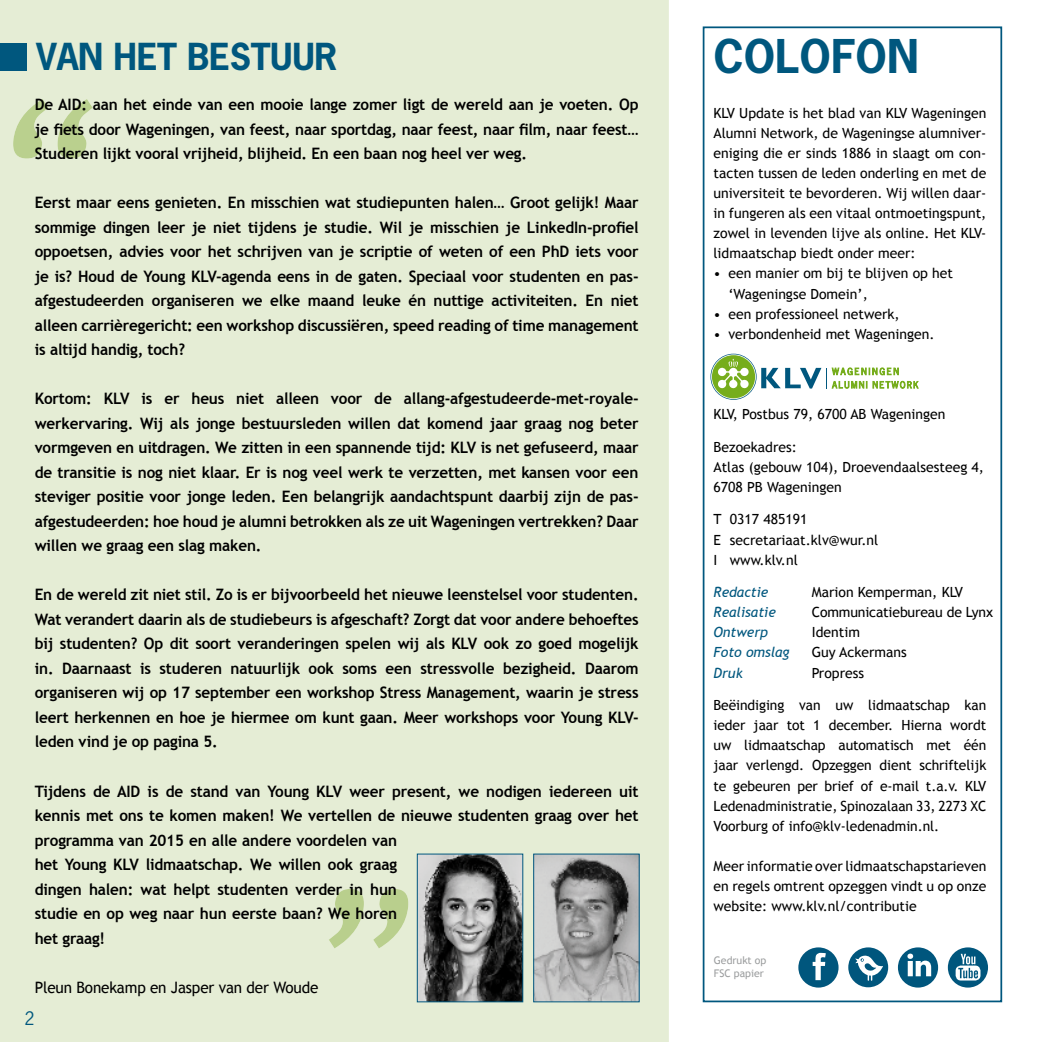
<style>
.page{position:relative;width:1042px;height:1042px;background:#fff}
.page>*{position:absolute;margin:0;border:0;box-sizing:border-box;transform-origin:0 0}
.t1{font:700 43.75px "News Gothic Std";color:#00577e}
.t2{font:700 35px "News Gothic Std";letter-spacing:-.01em;color:#00577e}
.t3{font:17.5px "News Gothic Std";color:#00577e}
.t4{font:700 15.75px/24.5px "Trebuchet MS";letter-spacing:-.01em;color:#000;text-align:justify}
.t5{font:15.75px "Trebuchet MS";letter-spacing:-.01em;color:#000}
.t6{font:14px/20.1px "Trebuchet MS";color:#000;text-align:justify}
.t7{font:italic 14px "Trebuchet MS";color:#00577e}
.t8{font:10.5px/12.6px "Trebuchet MS";color:#9c9e9f}
</style>
<div class="page">
<div style="left:0;top:0;width:669px;height:1042px;background:#e5edd5"></div>
<svg style="left:329px;top:889px;width:79px;height:59px;background:#cfdeb1"></svg>
<svg style="left:13px;top:99px;width:80px;height:59px;background:#d0dfb2"></svg>
<div style="left:0;top:43px;width:26px;height:27px;background:#00577e"></div>
<div style="left:703px;top:26px;width:299px;height:976px;border:2px solid #00577e"></div>
<svg style="left:710px;top:354px;width:208px;height:46px"></svg>
<div style="left:848px;top:947px;width:40px;height:40px;background:#00567d;border-radius:50%"></div>
<svg style="left:851px;top:954px;width:32px;height:26px"></svg>
<div style="left:948px;top:947px;width:40px;height:40px;background:#00567d;border-radius:50%"></div>
<svg style="left:955px;top:965px;width:25px;height:15px"></svg>
<svg style="left:958px;top:954px;width:20px;height:24px"></svg>
<div style="left:898px;top:947px;width:40px;height:40px;background:#00567d;border-radius:50%"></div>
<svg style="left:907px;top:953px;width:24px;height:23px"></svg>
<div style="left:798px;top:947px;width:40px;height:40px;background:#00567d;border-radius:50%"></div>
<svg style="left:812px;top:953px;width:14px;height:27px"></svg>
<img style="left:535px;top:855px;width:102px;height:145px">
<div style="left:533px;top:853px;width:106px;height:149px;border:1px solid #00577e"></div>
<img style="left:419px;top:855px;width:102px;height:145px">
<div style="left:417px;top:853px;width:106px;height:149px;border:1px solid #00577e"></div>
<h2 class="t2" style="left:36px;top:34px;width:303px">VAN HET BESTUUR</h2>
<h1 class="t1" style="left:713px;top:27px;width:207px">COLOFON</h1>
<p class="t6" style="left:713px;top:103px;width:274px">KLV Update is het blad van KLV Wageningen Alumni Network, de Wageningse alumniver&shy;eniging die er sinds 1886 in slaagt om con&shy;tacten tussen de leden onderling en met de universiteit te bevorderen. Wij willen daar&shy;in fungeren als een vitaal ontmoetingspunt, zowel in levenden lijve als online. Het KLV&shy;lidmaatschap biedt onder meer:</p>
<p class="t6" style="left:728px;top:264px;width:226px;text-indent:-15px">• een manier om bij te blijven op het ‘Wageningse Domein’,</p>
<p class="t6" style="left:713px;top:304px;width:188px">• een professioneel netwerk,</p>
<p class="t6" style="left:713px;top:324px;width:223px">• verbondenheid met Wageningen.</p>
<p class="t4" style="left:35px;top:92px;width:605px">De AID: aan het einde van een mooie lange zomer ligt de wereld aan je voeten. Op je fiets door Wageningen, van feest, naar sportdag, naar feest, naar film, naar feest… Studeren lijkt vooral vrijheid, blijheid. En een baan nog heel ver weg.</p>
<p class="t4" style="left:35px;top:190px;width:605px">Eerst maar eens genieten. En misschien wat studiepunten halen… Groot gelijk! Maar sommige dingen leer je niet tijdens je studie. Wil je misschien je LinkedIn-profiel oppoetsen, advies voor het schrijven van je scriptie of weten of een PhD iets voor je is? Houd de Young KLV-agenda eens in de gaten. Speciaal voor studenten en pas&shy;afgestudeerden organiseren we elke maand leuke én nuttige activiteiten. En niet alleen carrièregericht: een workshop discussiëren, speed reading of time management is altijd handig, toch?</p>
<p class="t4" style="left:35px;top:386px;width:605px">Kortom: KLV is er heus niet alleen voor de allang-afgestudeerde-met-royale&shy;werkervaring. Wij als jonge bestuursleden willen dat komend jaar graag nog beter vormgeven en uitdragen. We zitten in een spannende tijd: KLV is net gefuseerd, maar de transitie is nog niet klaar. Er is nog veel werk te verzetten, met kansen voor een steviger positie voor jonge leden. Een belangrijk aandachtspunt daarbij zijn de pas&shy;afgestudeerden: hoe houd je alumni betrokken als ze uit Wageningen vertrekken? Daar willen we graag een slag maken.</p>
<p class="t4" style="left:35px;top:582px;width:605px">En de wereld zit niet stil. Zo is er bijvoorbeeld het nieuwe leenstelsel voor studenten.<br>Wat verandert daarin als de studiebeurs is afgeschaft? Zorgt dat voor andere behoeftes bij studenten? Op dit soort veranderingen spelen wij als KLV ook zo goed mogelijk in. Daarnaast is studeren natuurlijk ook soms een stressvolle bezigheid. Daarom organiseren wij op 17 september een workshop Stress Management, waarin je stress leert herkennen en hoe je hiermee om kunt gaan. Meer workshops voor Young KLV&shy;leden vind je op pagina 5.</p>
<p class="t4" style="left:35px;top:778px;width:605px;text-align:left">Tijdens de AID is de stand van Young KLV weer present, we nodigen iedereen uit kennis met ons te komen maken! We vertellen de nieuwe studenten graag over het programma van 2015 en alle andere voordelen van<br>het Young KLV lidmaatschap. We willen ook graag<br>dingen halen: wat helpt studenten verder in hun<br>studie en op weg naar hun eerste baan? We horen<br>het graag!</p>
<p class="t5" style="left:35px;top:977px;width:285px">Pleun Bonekamp en Jasper van der Woude</p>
<p class="t6" style="left:713px;top:404px;width:233px">KLV, Postbus 79, 6700 AB Wageningen</p>
<p class="t6" style="left:713px;top:437px;width:272px;text-align:left">Bezoekadres:<br>Atlas (gebouw 104), Droevendaalsesteeg 4,<br>6708 PB Wageningen</p>
<p class="t6" style="left:713px;top:509px;width:166px;text-align:left">T 0317 485191<br>E secretariaat.klv@wur.nl<br>I www.klv.nl</p>
<p class="t7" style="left:713px;top:584px;width:56px">Redactie</p>
<p class="t6" style="left:812px;top:582px;width:153px">Marion Kemperman, KLV</p>
<p class="t7" style="left:713px;top:604px;width:64px">Realisatie</p>
<p class="t6" style="left:812px;top:602px;width:183px">Communicatiebureau de Lynx</p>
<p class="t7" style="left:713px;top:624px;width:56px">Ontwerp</p>
<p class="t6" style="left:812px;top:622px;width:50px">Identim</p>
<p class="t7" style="left:713px;top:644px;width:78px">Foto omslag</p>
<p class="t6" style="left:812px;top:642px;width:97px">Guy Ackermans</p>
<p class="t7" style="left:713px;top:664px;width:31px">Druk</p>
<p class="t6" style="left:812px;top:663px;width:54px">Propress</p>
<p class="t6" style="left:713px;top:695px;width:274px">Beëindiging van uw lidmaatschap kan ieder jaar tot 1 december. Hierna wordt uw lidmaatschap automatisch met één jaar verlengd. Opzeggen dient schriftelijk te gebeuren per brief of e-mail t.a.v. KLV Ledenadministratie, Spinozalaan 33, 2273 XC Voorburg of info@klv-ledenadmin.nl.</p>
<p class="t6" style="left:713px;top:856px;width:274px">Meer informatie over lidmaatschapstarieven en regels omtrent opzeggen vindt u op onze website: www.klv.nl/contributie</p>
<p class="t8" style="left:714px;top:954px;width:54px">Gedrukt op<br>FSC papier</p>
<p class="t3" style="left:25px;top:1007px;width:12px">2</p>
</div>
